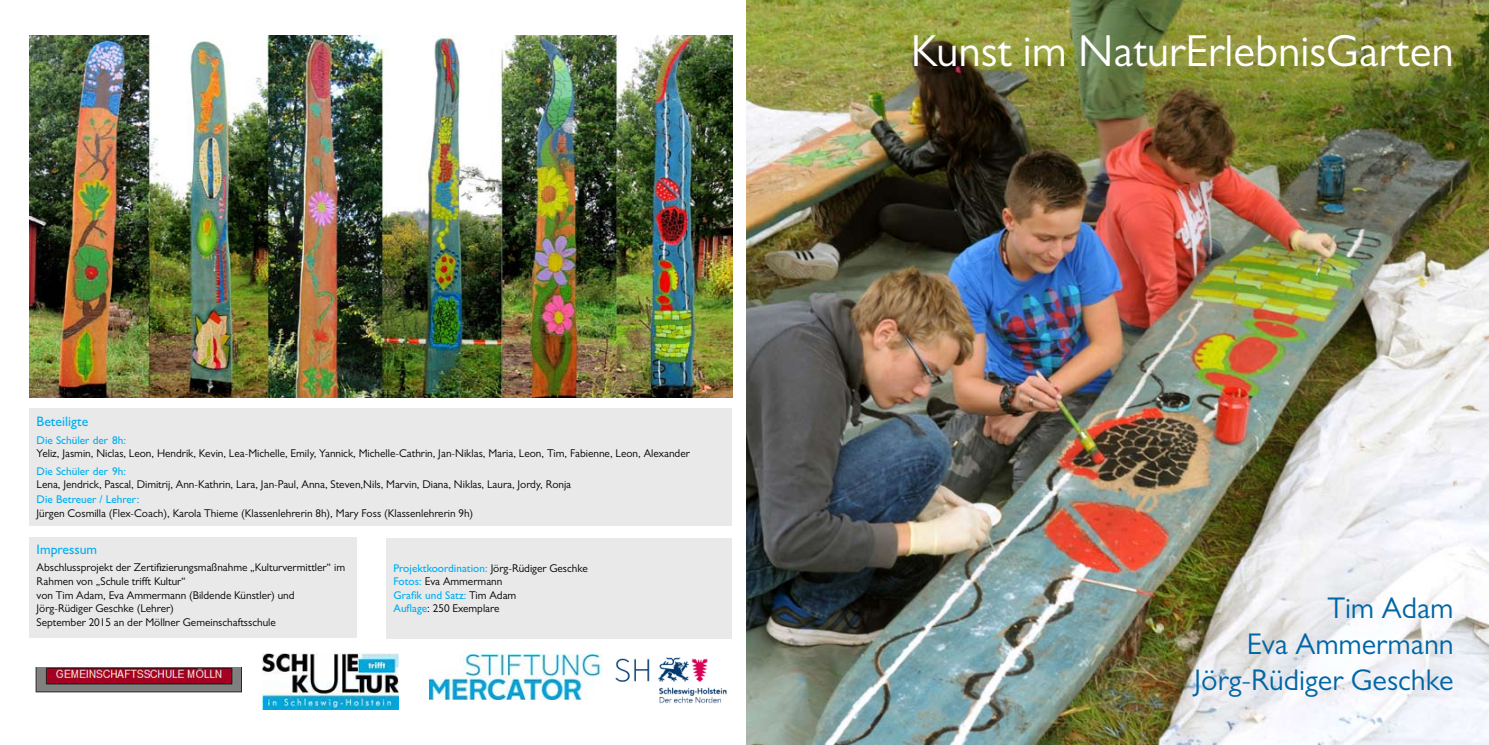
<style>
.page{position:relative;width:1489px;height:745px;background:#fff}
.page>*{position:absolute;margin:0;border:0;box-sizing:border-box;transform-origin:0 0}
.t1{font:45px "Gill Sans MT Pro";color:#fff}
.t2{font:30px/36px "Gill Sans MT Pro";color:#0066a5;text-align:right}
.t3{font:500 13.75px "Gill Sans MT Pro";color:#00aeef}
.t4{font:11.25px/13.5px "Gill Sans MT Pro";color:#000}
.t5{font:500 11.25px "Gill Sans MT Pro";color:#00aeef}
.s1{font-weight:500;color:#00aeef}
</style>
<div class="page">
<div style="left:30px;top:408px;width:702px;height:117px;background:#e9e9ea"></div>
<div style="left:30px;top:537px;width:327px;height:100px;background:#e9e9ea"></div>
<img style="left:262px;top:653px;width:137px;height:56px">
<img style="left:615px;top:657px;width:112px;height:47px">
<img style="left:429px;top:654px;width:173px;height:45px">
<img style="left:746px;top:0;width:742px;height:744px">
<div style="left:386px;top:538px;width:346px;height:100px;background:#e9e9ea"></div>
<img style="left:30px;top:35px;width:702px;height:362px">
<img style="left:35px;top:667px;width:207px;height:25px">
<p class="t3" style="left:37px;top:413px;width:53px">Beteiligte</p>
<p class="t5" style="left:37px;top:433px;width:91px">Die Schüler der 8h:</p>
<p class="t4" style="left:37px;top:446px;width:654px">Yeliz, Jasmin, Niclas, Leon, Hendrik, Kevin, Lea-Michelle, Emily, Yannick, Michelle-Cathrin, Jan-Niklas, Maria, Leon, Tim, Fabienne, Leon, Alexander</p>
<p class="t5" style="left:37px;top:464px;width:91px">Die Schüler der 9h:</p>
<p class="t4" style="left:37px;top:477px;width:536px">Lena, Jendrick, Pascal, Dimitrij, Ann-Kathrin, Lara, Jan-Paul, Anna, Steven,Nils, Marvin, Diana, Niklas, Laura, Jordy, Ronja</p>
<p class="t5" style="left:37px;top:492px;width:104px">Die Betreuer / Lehrer:</p>
<p class="t4" style="left:37px;top:505px;width:438px">Jürgen Cosmilla (Flex-Coach), Karola Thieme (Klassenlehrerin 8h), Mary Foss (Klassenlehrerin 9h)</p>
<p class="t3" style="left:37px;top:540px;width:62px">Impressum</p>
<p class="t4" style="left:37px;top:560px;width:310px">Abschlussprojekt der Zertifizierungsmaßnahme „Kulturvermittler“ im Rahmen von „Schule trifft Kultur“<br>von Tim Adam, Eva Ammermann (Bildende Künstler) und Jörg-Rüdiger Geschke (Lehrer)<br>September 2015 an der Möllner Gemeinschaftsschule</p>
<p class="t4" style="left:393px;top:561px;width:196px"><span class="s1">Projektkoordination:</span> Jörg-Rüdiger Geschke<br><span class="s1">Fotos:</span> Eva Ammermann<br><span class="s1">Grafik und Satz:</span> Tim Adam<br><span class="s1">Auflage</span>: 250 Exemplare</p>
<h1 class="t1" style="left:910px;top:24px;width:544px">Kunst im NaturErlebnisGarten</h1>
<h2 class="t2" style="left:1194px;top:589px;width:261px">Tim Adam<br>Eva Ammermann<br>Jörg-Rüdiger Geschke</h2>
</div>
